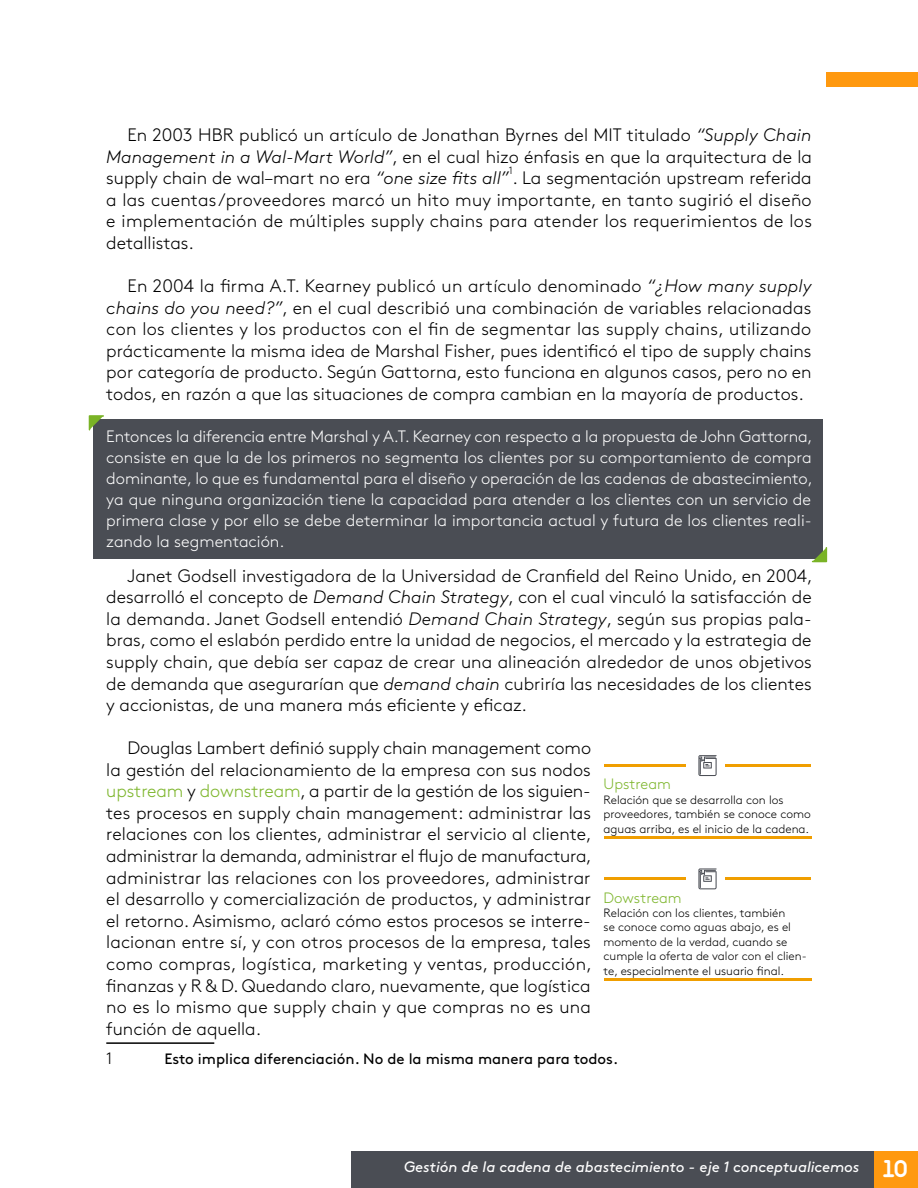
<style>
.page{position:relative;width:918px;height:1188px;background:#fff}
.page>*{position:absolute;margin:0;border:0;box-sizing:border-box;transform-origin:0 0}
.t1{font:300 18px/21.6px "Brown Std";color:#000;text-align:justify}
.t2{font:300 16.5px/21px "Brown Std";color:#fff;text-align:justify}
.t3{font:300 16.5px "Brown Std";color:#000}
.t4{font:italic 15px "Brown Std";letter-spacing:-.005em;color:#fff}
.t5{font:15px "Brown Std";color:#000}
.t6{font:300 15px "Brown Std";color:#7eb62d}
.t7{font:300 12px/14.4px "Brown Std";color:#000}
.t8{font:300 10.5px "Brown Std";color:#000}
.s1{font-style:italic}
.s2{color:#7eb62d}
.s3{font-family:"Areandina Voz";font-style:normal;font-size:24px}
</style>
<div class="page">
<div style="left:826px;top:72px;width:92px;height:15px;background:#ff990f"></div>
<div style="left:873px;top:1151px;width:45px;height:37px;background:#ff990f"></div>
<div style="left:351px;top:1151px;width:522px;height:37px;background:#4a4d54"></div>
<div style="left:93px;top:419px;width:730px;height:140px;background:#4a4d54"></div>
<svg style="left:811px;top:547px;width:17px;height:16px"></svg>
<svg style="left:88px;top:415px;width:16px;height:16px"></svg>
<hr style="left:106px;top:1042px;width:108px;height:2px;background:#000">
<hr style="left:604px;top:836px;width:207px;height:3px;background:#f09e00">
<hr style="left:604px;top:764px;width:82px;height:3px;background:#f09e00">
<hr style="left:726px;top:764px;width:85px;height:3px;background:#f09e00">
<svg style="left:698px;top:755px;width:19px;height:21px"></svg>
<hr style="left:604px;top:978px;width:207px;height:3px;background:#f09e00">
<hr style="left:604px;top:878px;width:82px;height:2px;background:#f09e00">
<hr style="left:726px;top:878px;width:85px;height:2px;background:#f09e00">
<svg style="left:698px;top:868px;width:19px;height:21px"></svg>
<p class="t1" style="left:106px;top:124px;width:707px;text-indent:21px">En 2003 HBR publicó un artículo de Jonathan Byrnes del MIT titulado <span class="s1">“Supply Chain Management in a Wal-Mart World”</span>, en el cual hizo énfasis en que la arquitectura de la supply chain de wal–mart no era <span class="s1">“one size fits all”</span> . La segmentación upstream referida</p>
<p class="t8" style="left:509px;top:164px;width:5px">1</p>
<p class="t1" style="left:106px;top:189px;width:707px">a las cuentas/proveedores marcó un hito muy importante, en tanto sugirió el diseño e implementación de múltiples supply chains para atender los requerimientos de los detallistas.</p>
<p class="t1" style="left:106px;top:275px;width:707px;text-indent:21px">En 2004 la firma A.T. Kearney publicó un artículo denominado <span class="s1">“¿How many supply chains do you need?”</span>, en el cual describió una combinación de variables relacionadas con los clientes y los productos con el fin de segmentar las supply chains, utilizando prácticamente la misma idea de Marshal Fisher, pues identificó el tipo de supply chains por categoría de producto. Según Gattorna, esto funciona en algunos casos, pero no en todos, en razón a que las situaciones de compra cambian en la mayoría de productos.</p>
<p class="t2" style="left:106px;top:426px;width:708px">Entonces la diferencia entre Marshal y A.T. Kearney con respecto a la propuesta de John Gattorna, consiste en que la de los primeros no segmenta los clientes por su comportamiento de compra dominante, lo que es fundamental para el diseño y operación de las cadenas de abastecimiento, ya que ninguna organización tiene la capacidad para atender a los clientes con un servicio de primera clase y por ello se debe determinar la importancia actual y futura de los clientes reali&shy;zando la segmentación.</p>
<p class="t1" style="left:106px;top:565px;width:708px;text-indent:21px">Janet Godsell investigadora de la Universidad de Cranfield del Reino Unido, en 2004, desarrolló el concepto de <span class="s1">Demand Chain Strategy</span>, con el cual vinculó la satisfacción de la demanda. Janet Godsell entendió <span class="s1">Demand Chain Strategy</span>, según sus propias pala&shy;bras, como el eslabón perdido entre la unidad de negocios, el mercado y la estrategia de supply chain, que debía ser capaz de crear una alineación alrededor de unos objetivos de demanda que asegurarían que <span class="s1">demand chain</span> cubriría las necesidades de los clientes y accionistas, de una manera más eficiente y eficaz.</p>
<p class="t1" style="left:106px;top:737px;width:487px;text-indent:21px">Douglas Lambert definió supply chain management como la gestión del relacionamiento de la empresa con sus nodos <span class="s2">upstream</span> y <span class="s2">downstream</span>, a partir de la gestión de los siguien&shy;tes procesos en supply chain management: administrar las relaciones con los clientes, administrar el servicio al cliente, administrar la demanda, administrar el flujo de manufactura, administrar las relaciones con los proveedores, administrar el desarrollo y comercialización de productos, y administrar el retorno. Asimismo, aclaró cómo estos procesos se interre&shy;lacionan entre sí, y con otros procesos de la empresa, tales como compras, logística, marketing y ventas, producción, finanzas y R &amp; D. Quedando claro, nuevamente, que logística no es lo mismo que supply chain y que compras no es una función de aquella.</p>
<p class="t3" style="left:106px;top:1049px;width:8px">1</p>
<p class="t5" style="left:164px;top:1050px;width:455px">Esto implica diferenciación. No de la misma manera para todos.</p>
<p class="t6" style="left:604px;top:776px;width:69px">Upstream</p>
<p class="t7" style="left:604px;top:793px;width:209px">Relación que se desarrolla con los proveedores, también se conoce como aguas arriba, es el inicio de la cadena.</p>
<p class="t6" style="left:604px;top:889px;width:80px">Dowstream</p>
<p class="t7" style="left:604px;top:906px;width:205px">Relación con los clientes, también<br>se conoce como aguas abajo, es el momento de la verdad, cuando se cumple la oferta de valor con el clien&shy;te, especialmente el usuario final.</p>
<p class="t4" style="left:404px;top:1158px;width:505px">Gestión de la cadena de abastecimiento - eje 1 conceptualicemos <span class="s3">10</span></p>
</div>
